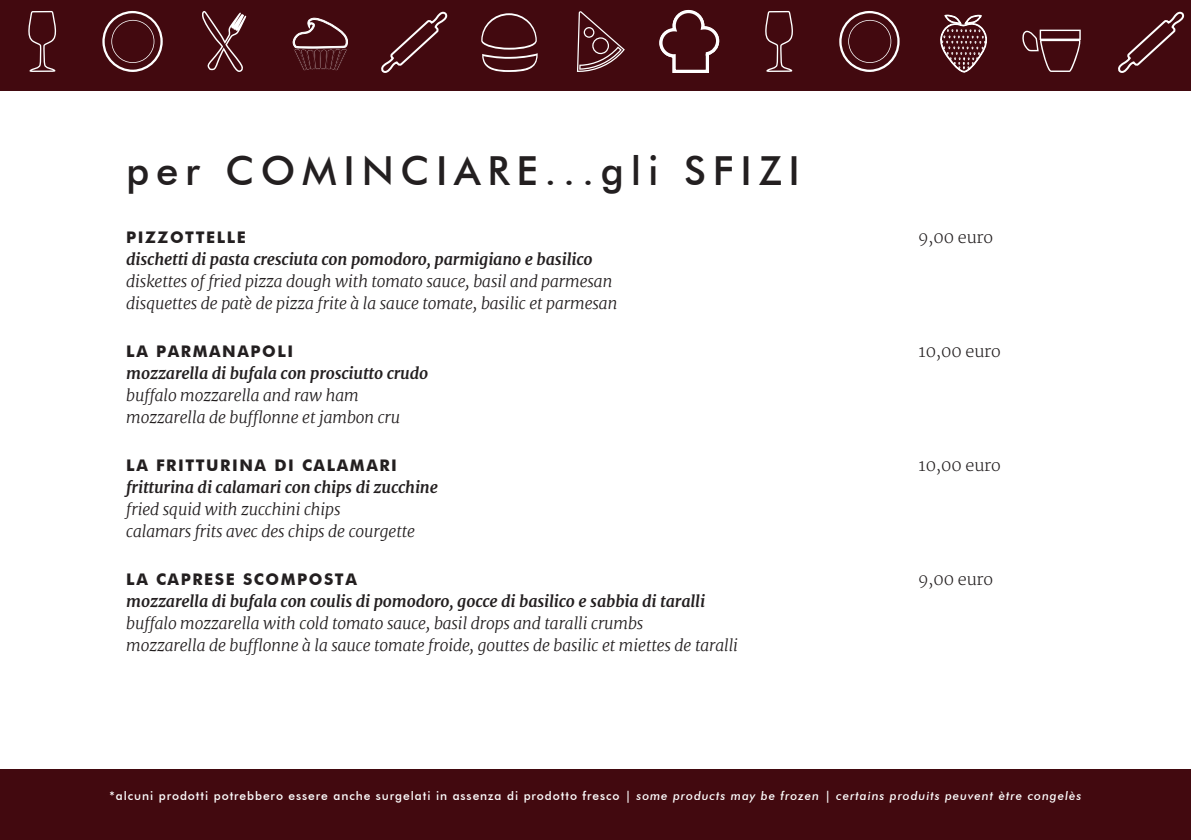
<style>
.page{position:relative;width:1191px;height:840px;background:#fff}
.page>*{position:absolute;margin:0;border:0;box-sizing:border-box;transform-origin:0 0}
.t1{font:500 40px "Futura BT";letter-spacing:.17em;color:#231f20}
.t2{font:italic 300 16px "Merriweather";letter-spacing:-.01em;color:#231f20}
.t3{font:italic 700 16px "Merriweather";letter-spacing:-.01em;color:#231f20}
.t4{font:700 16px "Futura BT";letter-spacing:.1em;color:#231f20}
.t5{font:300 16px "Merriweather";letter-spacing:-.01em;color:#231f20}
.t6{font:500 12px "Futura BT";letter-spacing:.08em;color:#fff}
.s1{font-style:italic}
</style>
<div class="page">
<div style="left:0;top:0;width:1191px;height:839px;background:#42090f"></div>
<div style="left:0;top:92px;width:1191px;height:676px;background:#fff"></div>
<svg style="left:102px;top:11px;width:61px;height:61px;background:#5c2b30"></svg>
<svg style="left:839px;top:11px;width:60px;height:61px;background:#5c2b30"></svg>
<svg style="left:577px;top:11px;width:48px;height:61px;background:#5e2d32"></svg>
<svg style="left:1021px;top:30px;width:60px;height:42px;background:#5d2c31"></svg>
<svg style="left:202px;top:11px;width:44px;height:61px;background:#63353a"></svg>
<svg style="left:658px;top:9px;width:62px;height:65px;background:#613136"></svg>
<svg style="left:28px;top:11px;width:28px;height:61px;background:#5e2d32"></svg>
<svg style="left:765px;top:11px;width:28px;height:61px;background:#5e2d32"></svg>
<svg style="left:379px;top:10px;width:70px;height:64px;background:#511d23"></svg>
<svg style="left:1116px;top:10px;width:69px;height:64px;background:#521e23"></svg>
<svg style="left:481px;top:13px;width:56px;height:59px;background:#5c2b30"></svg>
<svg style="left:938px;top:15px;width:53px;height:58px;background:#66383d"></svg>
<svg style="left:292px;top:18px;width:58px;height:65px;background:#562329"></svg>
<p class="t1" style="left:126px;top:146px;width:675px">per COMINCIARE...gli SFIZI</p>
<p class="t4" style="left:126px;top:227px;width:121px">PIZZOTTELLE</p>
<p class="t5" style="left:918px;top:227px;width:76px">9,00 euro</p>
<p class="t3" style="left:126px;top:249px;width:468px">dischetti di pasta cresciuta con pomodoro, parmigiano e basilico</p>
<p class="t2" style="left:126px;top:271px;width:488px">diskettes of fried pizza dough with tomato sauce, basil and parmesan</p>
<p class="t2" style="left:126px;top:293px;width:493px">disquettes de patè de pizza frite à la sauce tomate, basilic et parmesan</p>
<p class="t4" style="left:126px;top:341px;width:168px">LA PARMANAPOLI</p>
<p class="t5" style="left:918px;top:341px;width:84px">10,00 euro</p>
<p class="t3" style="left:126px;top:363px;width:303px">mozzarella di bufala con prosciutto crudo</p>
<p class="t2" style="left:126px;top:385px;width:234px">buffalo mozzarella and raw ham</p>
<p class="t2" style="left:126px;top:407px;width:275px">mozzarella de bufflonne et jambon cru</p>
<p class="t4" style="left:126px;top:455px;width:272px">LA FRITTURINA DI CALAMARI</p>
<p class="t5" style="left:918px;top:455px;width:84px">10,00 euro</p>
<p class="t3" style="left:126px;top:477px;width:313px">fritturina di calamari con chips di zucchine</p>
<p class="t2" style="left:126px;top:499px;width:216px">fried squid with zucchini chips</p>
<p class="t2" style="left:126px;top:521px;width:290px">calamars frits avec des chips de courgette</p>
<p class="t4" style="left:126px;top:569px;width:232px">LA CAPRESE SCOMPOSTA</p>
<p class="t5" style="left:918px;top:569px;width:76px">9,00 euro</p>
<p class="t3" style="left:126px;top:591px;width:580px">mozzarella di bufala con coulis di pomodoro, gocce di basilico e sabbia di taralli</p>
<p class="t2" style="left:126px;top:613px;width:518px">buffalo mozzarella with cold tomato sauce, basil drops and taralli crumbs</p>
<p class="t2" style="left:126px;top:635px;width:613px">mozzarella de bufflonne à la sauce tomate froide, gouttes de basilic et miettes de taralli</p>
<p class="t6" style="left:109px;top:787px;width:973px">*alcuni prodotti potrebbero essere anche surgelati in assenza di prodotto fresco | <span class="s1">some products may be frozen</span> | <span class="s1">certains produits peuvent ètre congelès</span></p>
</div>
